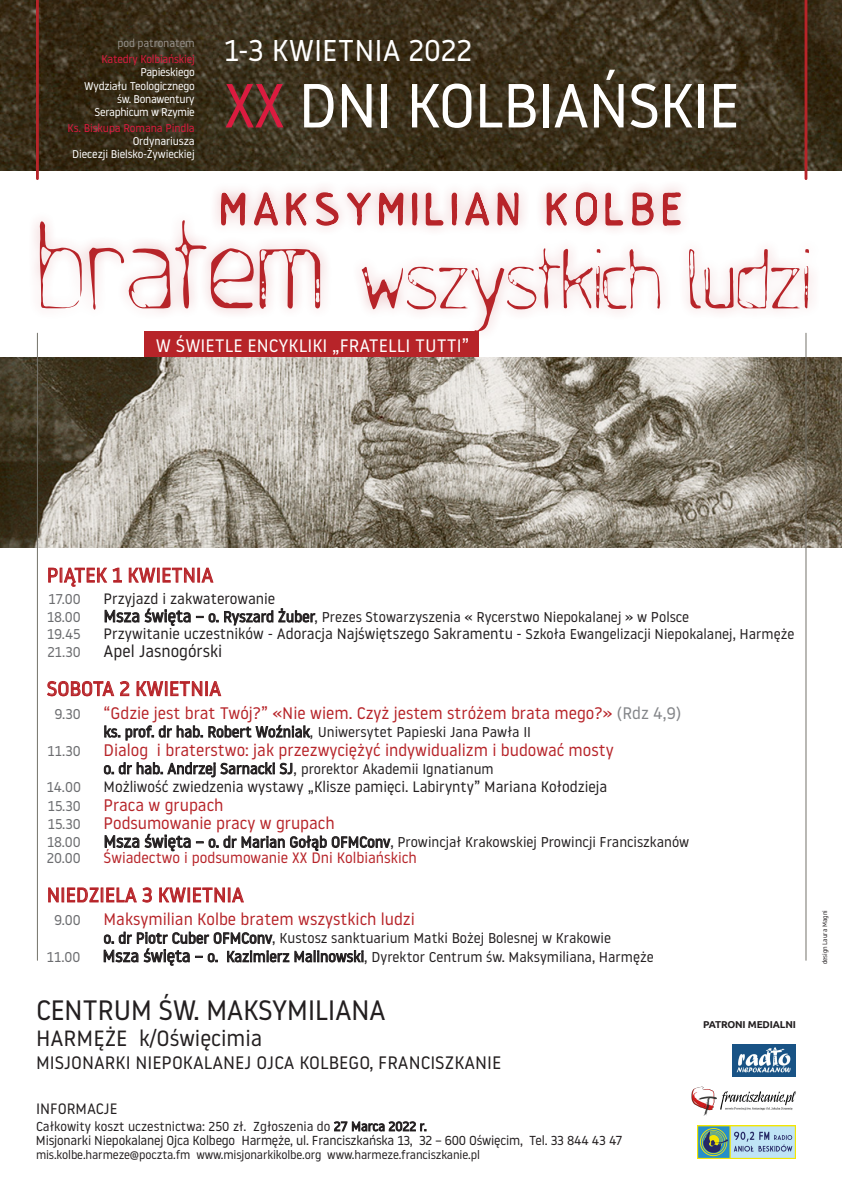
<style>
.page{position:relative;width:842px;height:1191px;background:#fff}
.page>*{position:absolute;margin:0;border:0;box-sizing:border-box;transform-origin:0 0}
.t1{font:300 77.3px "Boomshanker";letter-spacing:-.02em;color:#b72429}
.t2{font:62px "Noway";letter-spacing:-.025em;color:#fff}
.t3{font:30px "Noway";color:#fff}
.t4{font:28px "Noway";letter-spacing:-.02em;color:#231f20}
.t5{font:22px "Noway";color:#231f20}
.t6{font:20px "Noway";color:#b72429}
.t7{font:18px "Noway";color:#231f20}
.t8{font:18px "Noway";color:#fff}
.t9{font:16.7px "Noway";color:#b72429}
.t10{font:16.7px "Noway";color:#231f20}
.t11{font:15px "Noway";color:#231f20}
.t12{font:15px "Noway";color:#b72429}
.t13{font:14.2px/18.4px "Noway";color:#231f20}
.t14{font:14.2px "Noway";color:#6c6d70}
.t15{font:13px/14px "Noway";letter-spacing:-.015em;color:#231f20}
.t16{font:12px "Noway";letter-spacing:-.01em;color:#231f20}
.t17{font:11.2px/13.3px "Noway";letter-spacing:-.02em;color:#fff;text-align:right}
.t18{font:11.2px "Noway";letter-spacing:-.01em;color:#db1b3f}
.t19{font:11.2px "Noway";letter-spacing:-.01em;color:#96918b}
.t20{font:700 10px "Ubuntu";letter-spacing:-.015em;color:#231f20}
.t21{font:6.5px "Noway";color:#231f20}
.s1{color:#db1b3f}
.s2{font-size:113.5px}
.s3{font-size:16.7px}
.s4{font-size:15px}
.s5{font-size:14.2px}
.s6{color:#848689}
.s7{color:#6c6d70}
.s8{color:#fff}
</style>
<div class="page">
<div style="left:145px;top:332px;width:334px;height:28px;background:#b72429"></div>
<img style="left:0;top:0;width:842px;height:170px">
<img style="left:0;top:357px;width:842px;height:190px">
<svg style="left:334px;top:1121px;width:92px;height:10px"></svg>
<svg style="left:48px;top:567px;width:74px;height:20px"></svg>
<svg style="left:129px;top:567px;width:27px;height:16px"></svg>
<div style="left:157px;top:568px;width:3px;height:14px;border:1px solid #b72429"></div>
<svg style="left:162px;top:567px;width:52px;height:16px"></svg>
<svg style="left:105px;top:610px;width:34px;height:12px"></svg>
<svg style="left:145px;top:608px;width:58px;height:18px"></svg>
<svg style="left:209px;top:613px;width:9px;height:9px"></svg>
<svg style="left:224px;top:610px;width:49px;height:15px"></svg>
<svg style="left:279px;top:608px;width:36px;height:14px"></svg>
<svg style="left:47px;top:681px;width:67px;height:15px"></svg>
<svg style="left:120px;top:681px;width:9px;height:15px"></svg>
<svg style="left:136px;top:681px;width:66px;height:15px"></svg>
<div style="left:205px;top:681px;width:3px;height:15px;border:1px solid #b72429"></div>
<svg style="left:209px;top:681px;width:12px;height:15px"></svg>
<svg style="left:104px;top:725px;width:16px;height:12px"></svg>
<svg style="left:126px;top:725px;width:184px;height:15px"></svg>
<svg style="left:104px;top:762px;width:111px;height:15px"></svg>
<svg style="left:221px;top:762px;width:71px;height:12px"></svg>
<svg style="left:105px;top:835px;width:34px;height:13px"></svg>
<svg style="left:145px;top:834px;width:58px;height:17px"></svg>
<svg style="left:209px;top:838px;width:9px;height:9px"></svg>
<svg style="left:224px;top:836px;width:166px;height:15px"></svg>
<svg style="left:48px;top:887px;width:104px;height:15px"></svg>
<svg style="left:159px;top:887px;width:85px;height:15px"></svg>
<svg style="left:104px;top:932px;width:185px;height:33px"></svg>
<svg style="left:295px;top:950px;width:68px;height:12px"></svg>
<hr style="left:37px;top:333px;width:1px;height:627px;background:#74726a">
<hr style="left:36px;top:0;width:3px;height:179px;background:#b72429">
<hr style="left:805px;top:333px;width:1px;height:627px;background:#74726a">
<hr style="left:804px;top:0;width:3px;height:179px;background:#b72429">
<img style="left:697px;top:1125px;width:99px;height:33px">
<img style="left:732px;top:1044px;width:64px;height:32px">
<img style="left:691px;top:1086px;width:105px;height:29px">
<div style="left:27px;top:180px;width:794px;height:163px;background:#b72429;opacity:.33"></div>
<svg style="left:219px;top:180px;width:58px;height:183px"></svg>
<svg style="left:284px;top:93px;width:205px;height:455px"></svg>
<svg style="left:496px;top:193px;width:24px;height:240px"></svg>
<svg style="left:545px;top:180px;width:110px;height:163px"></svg>
<svg style="left:661px;top:191px;width:100px;height:37px"></svg>
<p class="t19" style="left:118px;top:35px;width:79px">pod patronatem</p>
<p class="t18" style="left:102px;top:52px;width:95px">Katedry Kolbiańskiej</p>
<p class="t17" style="left:84px;top:65px;width:112px">Papieskiego<br>Wydziału Teologicznego św. Bonawentury<br>Seraphicum w Rzymie</p>
<p class="t18" style="left:68px;top:120px;width:129px">Ks. Biskupa Romana Pindla</p>
<p class="t17" style="left:72px;top:134px;width:124px">Ordynariusza<br>Diecezji Bielsko-Żywieckiej</p>
<h3 class="t3" style="left:224px;top:30px;width:249px">1-3 KWIETNIA 2022</h3>
<h2 class="t2" style="left:224px;top:64px;width:517px"><span class="s1">XX</span> DNI KOLBIAŃSKIE</h2>
<h1 class="t1" style="left:36px;top:233px;width:776px"><span class="s2">bratem</span> wszystkich ludzi</h1>
<p class="t8" style="left:156px;top:333px;width:315px">W ŚWIETLE ENCYKLIKI „FRATELLI TUTTI”</p>
<h3 class="t6" style="left:47px;top:561px;width:168px">PIĄTEK 1 KWIETNIA</h3>
<p class="t14" style="left:49px;top:589px;width:34px">17.00</p>
<p class="t11" style="left:104px;top:588px;width:173px">Przyjazd i zakwaterowanie</p>
<p class="t14" style="left:47px;top:607px;width:35px">18.00</p>
<p class="t13" style="left:104px;top:607px;width:587px"><span class="s3">Msza święta –</span> <span class="s4">o. Ryszard Żuber,</span> Prezes Stowarzyszenia « Rycerstwo Niepokalanej » w Polsce</p>
<p class="t14" style="left:47px;top:624px;width:35px">19.45</p>
<p class="t11" style="left:104px;top:623px;width:692px">Przywitanie uczestników - Adoracja Najświętszego Sakramentu - <span class="s5">Szkoła Ewangelizacji Niepokalanej, Harmęże</span></p>
<p class="t14" style="left:48px;top:642px;width:35px">21.30</p>
<p class="t10" style="left:104px;top:640px;width:120px">Apel Jasnogórski</p>
<h3 class="t6" style="left:47px;top:675px;width:176px">SOBOTA 2 KWIETNIA</h3>
<p class="t14" style="left:55px;top:704px;width:28px">9.30</p>
<p class="t9" style="left:104px;top:701px;width:579px">“Gdzie jest brat Twój?” «Nie wiem. Czyż jestem stróżem brata mego?» <span class="s6">(Rdz 4,9)</span></p>
<p class="t13" style="left:104px;top:722px;width:429px"><span class="s4">ks. prof. dr hab. Robert Woźniak,</span> Uniwersytet Papieski Jana Pawła II</p>
<p class="t14" style="left:48px;top:741px;width:35px">11.30</p>
<p class="t9" style="left:104px;top:738px;width:512px">Dialog i braterstwo: jak przezwyciężyć indywidualizm i budować mosty</p>
<p class="t13" style="left:104px;top:759px;width:392px"><span class="s4">o. dr hab. Andrzej Sarnacki SJ,</span> prorektor Akademii Ignatianum</p>
<p class="t14" style="left:47px;top:777px;width:36px">14.00</p>
<p class="t11" style="left:104px;top:777px;width:505px">Możliwość zwiedzenia wystawy „Klisze pamięci. Labirynty” Mariana Kołodzieja</p>
<p class="t14" style="left:48px;top:796px;width:34px">15.30</p>
<p class="t9" style="left:104px;top:793px;width:121px">Praca w grupach</p>
<p class="t14" style="left:48px;top:814px;width:34px">15.30</p>
<p class="t9" style="left:104px;top:812px;width:233px">Podsumowanie pracy w grupach</p>
<p class="t14" style="left:47px;top:832px;width:35px">18.00</p>
<p class="t13" style="left:104px;top:832px;width:587px"><span class="s3">Msza święta –</span> <span class="s4">o. dr Marian Gołąb OFMConv,</span> Prowincjał Krakowskiej Prowincji Franciszkanów</p>
<p class="t14" style="left:47px;top:848px;width:35px">20.00</p>
<p class="t12" style="left:104px;top:848px;width:315px">Świadectwo i podsumowanie XX Dni Kolbiańskich</p>
<h3 class="t6" style="left:47px;top:881px;width:199px">NIEDZIELA 3 KWIETNIA</h3>
<p class="t14" style="left:54px;top:910px;width:28px">9.00</p>
<p class="t9" style="left:104px;top:908px;width:313px">Maksymilian Kolbe bratem wszystkich ludzi</p>
<p class="t13" style="left:47px;top:928px;width:608px;text-indent:57px"><span class="s4">o. dr Piotr Cuber OFMConv,</span> Kustosz sanktuarium Matki Bożej Bolesnej w Krakowie<br><span class="s7">11.00</span> <span class="s8">1.0</span><span class="s3">Msza święta –</span> <span class="s4">o. Kazimierz Malinowski,</span> Dyrektor Centrum św. Maksymiliana, Harmęże</p>
<h3 class="t4" style="left:36px;top:991px;width:351px">CENTRUM ŚW. MAKSYMILIANA</h3>
<h3 class="t5" style="left:36px;top:1023px;width:228px">HARMĘŻE k/Oświęcimia</h3>
<p class="t7" style="left:36px;top:1050px;width:467px">MISJONARKI NIEPOKALANEJ OJCA KOLBEGO, FRANCISZKANIE</p>
<p class="t11" style="left:36px;top:1098px;width:83px">INFORMACJE</p>
<p class="t15" style="left:36px;top:1118px;width:588px">Całkowity koszt uczestnictwa: 250 zł. Zgłoszenia do 27 Marca 2022 r.<br>Misjonarki Niepokalanej Ojca Kolbego Harmęże, ul. Franciszkańska 13, 32 – 600 Oświęcim, Tel. 33 844 43 47</p>
<p class="t16" style="left:36px;top:1146px;width:445px">mis.kolbe.harmeze@poczta.fm www.misjonarkikolbe.org www.harmeze.franciszkanie.pl</p>
<p class="t20" style="left:703px;top:1018px;width:94px">PATRONI MEDIALNI</p>
<p class="t21" style="left:820px;top:964px;width:56px;rotate:-90deg">design Laura Magni</p>
</div>
